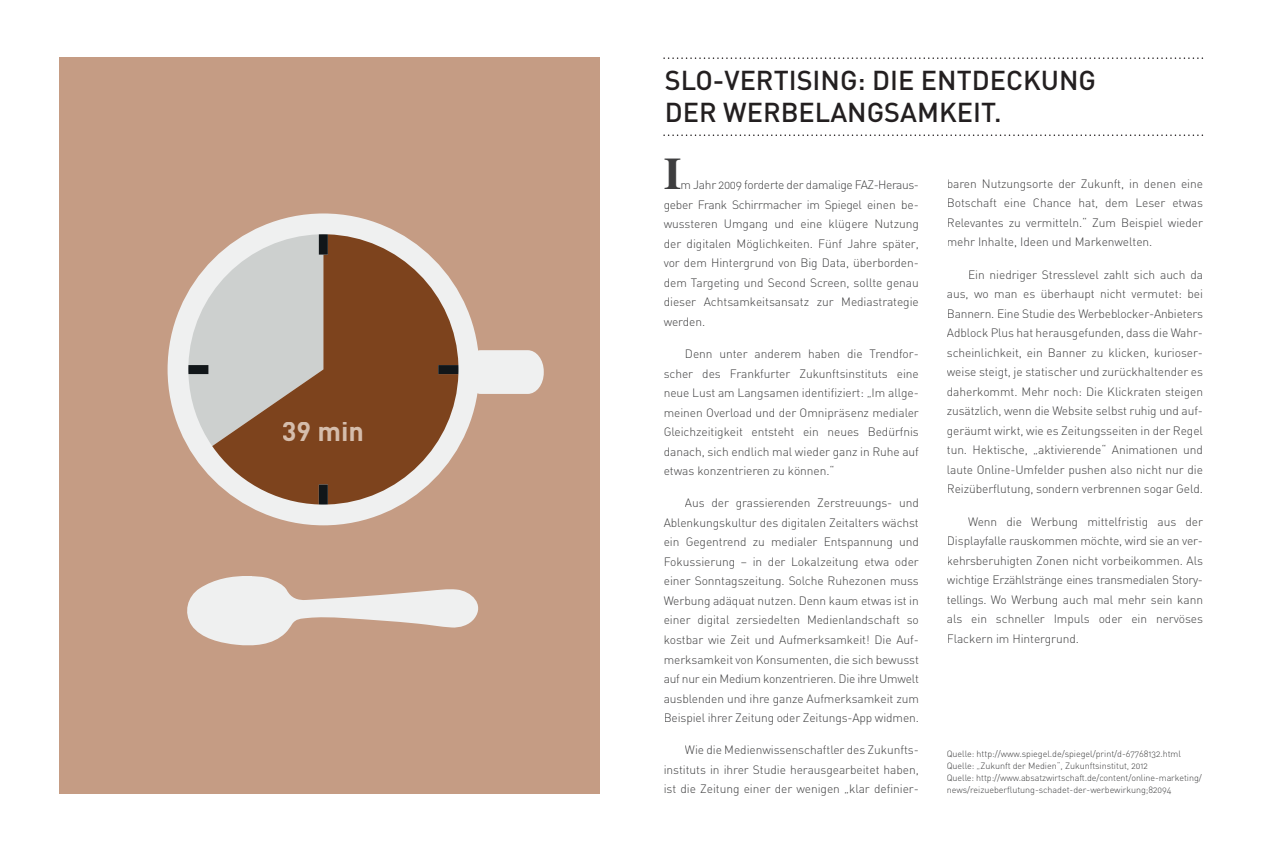
<style>
.page{position:relative;width:1263px;height:851px;background:#fff}
.page>*{position:absolute;margin:0;border:0;box-sizing:border-box;transform-origin:0 0}
.t1{font:700 45px "Times";color:#3e3e3f}
.t2{font:500 27px/32.4px "DIN";color:#231f20}
.t3{font:700 27px "DIN";color:#d5bdac}
.t4{font:12px/19.5px "DIN Light Alternate";letter-spacing:-.005em;color:#3e3e3f;text-align:justify}
.t5{font:9px/12px "DIN Light Alternate";letter-spacing:-.005em;color:#3e3e3f}
</style>
<div class="page">
<div style="left:59px;top:57px;width:541px;height:736px;background:#c59c84"></div>
<div style="left:168px;top:213px;width:311px;height:312px;background:#eff0f0;border-radius:50%"></div>
<svg style="left:477px;top:350px;width:67px;height:44px;background:#eceae9"></svg>
<svg style="left:212px;top:234px;width:246px;height:270px;fill:#7d431d"></svg>
<svg style="left:319px;top:484px;width:9px;height:20px"></svg>
<svg style="left:438px;top:365px;width:20px;height:9px"></svg>
<svg style="left:188px;top:234px;width:140px;height:212px"></svg>
<div style="left:283px;top:422px;width:28px;height:19px;background:#7d431d"></div>
<div style="left:319px;top:422px;width:43px;height:19px;background:#7d431d"></div>
<svg style="left:187px;top:576px;width:292px;height:70px"></svg>
<svg style="left:663px;top:57px;width:540px;height:2px"></svg>
<svg style="left:663px;top:134px;width:540px;height:2px"></svg>
<h2 class="t3" style="left:282px;top:414px;width:84px">39 min</h2>
<h2 class="t2" style="left:665px;top:63px;width:433px">SLO-VERTISING: DIE ENTDECKUNG<br>DER WERBELANGSAMKEIT.</h2>
<h1 class="t1" style="left:664px;top:147px;width:19px">I</h1>
<p class="t4" style="left:664px;top:175px;width:257px;text-indent:17px">m Jahr 2009 forderte der damalige FAZ-Heraus&shy;geber Frank Schirrmacher im Spiegel einen be&shy;wussteren Umgang und eine klügere Nutzung der digitalen Möglichkeiten. Fünf Jahre später, vor dem Hintergrund von Big Data, überborden&shy;dem Targeting und Second Screen, sollte genau dieser Achtsamkeitsansatz zur Mediastrategie werden.</p>
<p class="t4" style="left:664px;top:344px;width:257px;text-indent:21px">Denn unter anderem haben die Trendfor&shy;scher des Frankfurter Zukunftsinstituts eine neue Lust am Langsamen identifiziert: „Im allge&shy;meinen Overload und der Omnipräsenz medialer Gleichzeitigkeit entsteht ein neues Bedürfnis danach, sich endlich mal wieder ganz in Ruhe auf etwas konzentrieren zu können.“</p>
<p class="t4" style="left:664px;top:493px;width:257px;text-indent:21px">Aus der grassierenden Zerstreuungs- und Ablenkungskultur des digitalen Zeitalters wächst ein Gegentrend zu medialer Entspannung und Fokussierung – in der Lokalzeitung etwa oder einer Sonntagszeitung. Solche Ruhezonen muss Werbung adäquat nutzen. Denn kaum etwas ist in einer digital zersiedelten Medienlandschaft so kostbar wie Zeit und Aufmerksamkeit! Die Auf&shy;merksamkeit von Konsumenten, die sich bewusst auf nur ein Medium konzentrieren. Die ihre Umwelt ausblenden und ihre ganze Aufmerksamkeit zum Beispiel ihrer Zeitung oder Zeitungs-App widmen.</p>
<p class="t4" style="left:664px;top:740px;width:257px;text-indent:21px">Wie die Medienwissenschaftler des Zukunfts&shy;instituts in ihrer Studie herausgearbeitet haben, ist die Zeitung einer der wenigen „klar definier-</p>
<p class="t4" style="left:947px;top:173px;width:258px">baren Nutzungsorte der Zukunft, in denen eine Botschaft eine Chance hat, dem Leser etwas Relevantes zu vermitteln.“ Zum Beispiel wieder mehr Inhalte, Ideen und Markenwelten.</p>
<p class="t4" style="left:947px;top:264px;width:258px;text-indent:21px">Ein niedriger Stresslevel zahlt sich auch da aus, wo man es überhaupt nicht vermutet: bei Bannern. Eine Studie des Werbeblocker-Anbieters Adblock Plus hat herausgefunden, dass die Wahr&shy;scheinlichkeit, ein Banner zu klicken, kurioser&shy;weise steigt, je statischer und zurückhaltender es daherkommt. Mehr noch: Die Klickraten steigen zusätzlich, wenn die Website selbst ruhig und auf&shy;geräumt wirkt, wie es Zeitungsseiten in der Regel tun. Hektische, „aktivierende“ Animationen und laute Online-Umfelder pushen also nicht nur die Reizüberflutung, sondern verbrennen sogar Geld.</p>
<p class="t4" style="left:947px;top:511px;width:258px;text-indent:21px">Wenn die Werbung mittelfristig aus der Displayfalle rauskommen möchte, wird sie an ver&shy;kehrsberuhigten Zonen nicht vorbeikommen. Als wichtige Erzählstränge eines transmedialen Story&shy;tellings. Wo Werbung auch mal mehr sein kann als ein schneller Impuls oder ein nervöses Flackern im Hintergrund.</p>
<p class="t5" style="left:947px;top:747px;width:256px">Quelle: http://www.spiegel.de/spiegel/print/d-67768132.html Quelle: „Zukunft der Medien“, Zukunftsinstitut, 2012<br>Quelle: http://www.absatzwirtschaft.de/content/online-marketing/ news/reizueberflutung-schadet-der-werbewirkung;82094</p>
</div>
